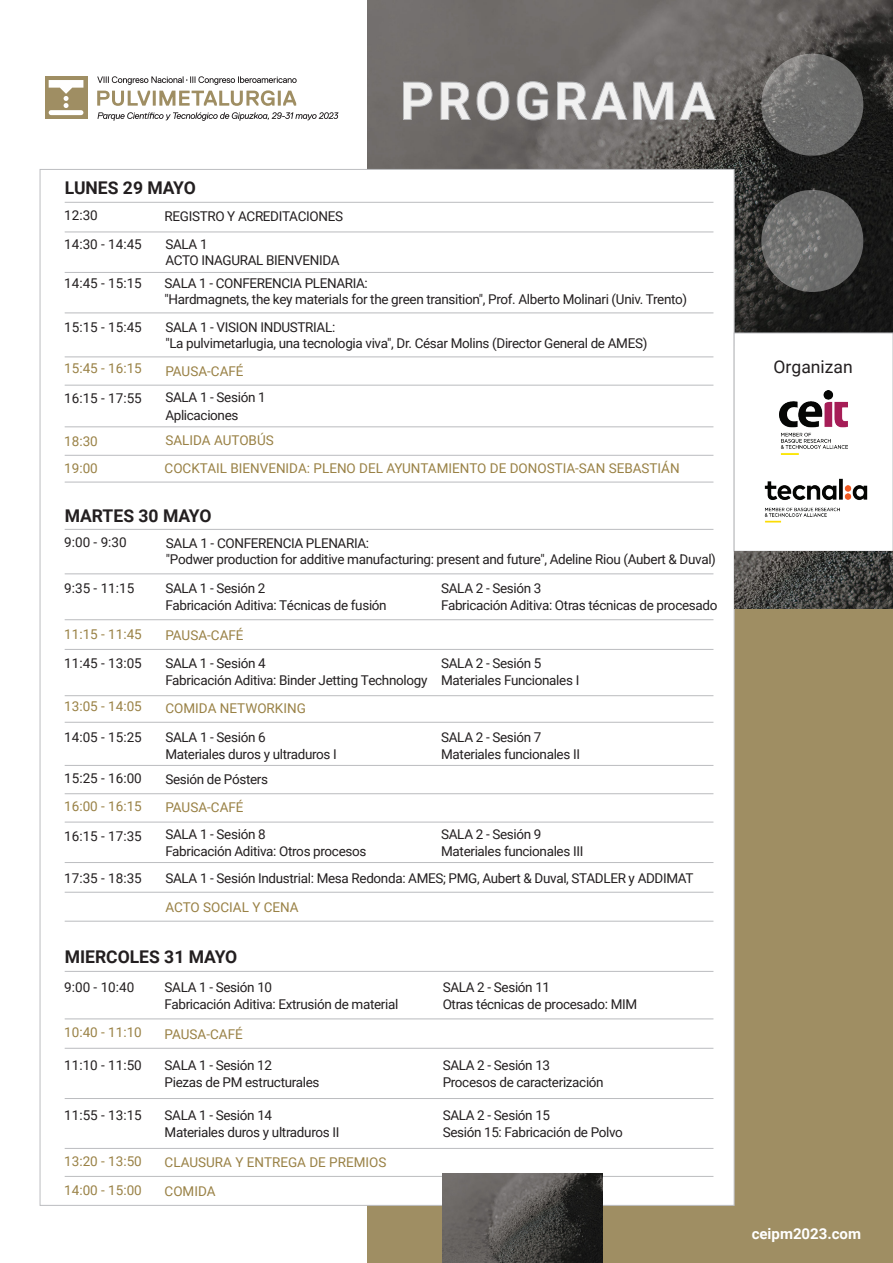
<style>
.page{position:relative;width:893px;height:1263px;background:#fff}
.page>*{position:absolute;margin:0;border:0;box-sizing:border-box;transform-origin:0 0}
.t1{font:700 52.5px "Roboto";letter-spacing:.07em;color:#fff}
.t2{font:700 17.55px "Roboto";color:#231f20}
.t3{font:17.55px "Roboto";color:#231f20}
.t4{font:700 15px "Roboto";color:#fff}
.t5{font:13.5px/17.5px "Roboto";letter-spacing:-.025em;color:#231f20}
.t6{font:13.5px/26.7px "Roboto";color:#998145}
</style>
<div class="page">
<div style="left:368px;top:0;width:525px;height:1263px;background:#9f8e63"></div>
<img style="left:368px;top:0;width:525px;height:333px">
<div style="left:40px;top:169px;width:694px;height:1036px;background:#fff;border:1px solid #bcbdc0"></div>
<hr style="left:65px;top:619px;width:648px;height:1px;background:#bcbdc0">
<hr style="left:65px;top:649px;width:648px;height:1px;background:#bcbdc0">
<hr style="left:65px;top:695px;width:648px;height:1px;background:#bcbdc0">
<hr style="left:65px;top:574px;width:648px;height:1px;background:#bcbdc0">
<hr style="left:65px;top:529px;width:648px;height:1px;background:#bcbdc0">
<hr style="left:65px;top:722px;width:648px;height:1px;background:#bcbdc0">
<hr style="left:65px;top:793px;width:648px;height:1px;background:#bcbdc0">
<hr style="left:65px;top:765px;width:648px;height:1px;background:#bcbdc0">
<hr style="left:65px;top:822px;width:648px;height:1px;background:#bcbdc0">
<hr style="left:65px;top:862px;width:648px;height:1px;background:#bcbdc0">
<hr style="left:65px;top:892px;width:648px;height:1px;background:#bcbdc0">
<hr style="left:65px;top:921px;width:648px;height:1px;background:#bcbdc0">
<hr style="left:65px;top:1019px;width:648px;height:1px;background:#bcbdc0">
<hr style="left:65px;top:971px;width:648px;height:1px;background:#bcbdc0">
<hr style="left:65px;top:1048px;width:648px;height:1px;background:#bcbdc0">
<hr style="left:65px;top:1098px;width:648px;height:1px;background:#bcbdc0">
<hr style="left:65px;top:1148px;width:648px;height:1px;background:#bcbdc0">
<hr style="left:65px;top:1176px;width:648px;height:1px;background:#bcbdc0">
<hr style="left:65px;top:272px;width:648px;height:1px;background:#bcbdc0">
<hr style="left:65px;top:313px;width:648px;height:1px;background:#bcbdc0">
<hr style="left:65px;top:232px;width:648px;height:1px;background:#bcbdc0">
<hr style="left:65px;top:202px;width:648px;height:1px;background:#bcbdc0">
<hr style="left:65px;top:357px;width:648px;height:1px;background:#bcbdc0">
<hr style="left:65px;top:427px;width:648px;height:1px;background:#bcbdc0">
<hr style="left:65px;top:385px;width:648px;height:1px;background:#bcbdc0">
<hr style="left:65px;top:455px;width:648px;height:1px;background:#bcbdc0">
<hr style="left:65px;top:482px;width:648px;height:1px;background:#bcbdc0">
<svg style="left:403px;top:82px;width:29px;height:38px"></svg>
<svg style="left:441px;top:82px;width:29px;height:38px"></svg>
<svg style="left:477px;top:81px;width:32px;height:39px"></svg>
<svg style="left:517px;top:81px;width:31px;height:39px"></svg>
<svg style="left:557px;top:82px;width:70px;height:38px;background:#7f7b7b"></svg>
<svg style="left:633px;top:82px;width:40px;height:38px;background:#807d7c"></svg>
<svg style="left:680px;top:82px;width:36px;height:38px"></svg>
<div style="left:45px;top:76px;width:42px;height:43px;background:#9f8e63"></div>
<div style="left:49px;top:110px;width:34px;height:5px;background:#fff;border-radius:2px"></div>
<svg style="left:49px;top:80px;width:34px;height:28px"></svg>
<svg style="left:97px;top:112px;width:241px;height:9px"></svg>
<svg style="left:97px;top:76px;width:200px;height:30px"></svg>
<svg style="left:761px;top:54px;width:102px;height:102px;background:#70706e"></svg>
<svg style="left:761px;top:190px;width:102px;height:102px;background:#6e6e6d"></svg>
<img style="left:443px;top:1173px;width:159px;height:90px">
<div style="left:734px;top:333px;width:159px;height:218px;background:#fff;border:1px solid #bcbdc0"></div>
<img style="left:779px;top:390px;width:68px;height:65px">
<img style="left:734px;top:455px;width:159px;height:91px">
<img style="left:734px;top:551px;width:159px;height:58px">
<p class="t2" style="left:65px;top:175px;width:133px">LUNES 29 MAYO</p>
<h1 class="t1" style="left:400px;top:64px;width:317px">PROGRAMA</h1>
<p class="t5" style="left:64px;top:206px;width:35px">12:30</p>
<p class="t5" style="left:64px;top:235px;width:79px">14:30 - 14:45</p>
<p class="t5" style="left:64px;top:274px;width:79px">14:45 - 15:15</p>
<p class="t5" style="left:64px;top:317px;width:79px">15:15 - 15:45</p>
<p class="t5" style="left:165px;top:202px;width:180px;line-height:27.5px">REGISTRO Y ACREDITACIONES<br>SALA 1</p>
<p class="t5" style="left:165px;top:248px;width:205px;line-height:23px">ACTO INAGURAL BIENVENIDA<br>SALA 1 - CONFERENCIA PLENARIA:</p>
<p class="t5" style="left:165px;top:285px;width:524px;line-height:27.6px">"Hardmagnets, the key materials for the green transition", Prof. Alberto Molinari (Univ. Trento)<br>SALA 1 - VISION INDUSTRIAL:</p>
<p class="t5" style="left:165px;top:334px;width:483px">"La pulvimetarlugia, una tecnologia viva", Dr. César Molins (Director General de AMES)</p>
<p class="t6" style="left:64px;top:354px;width:79px">15:45 - 16:15</p>
<p class="t6" style="left:165px;top:357px;width:80px">PAUSA-CAFÉ</p>
<p class="t5" style="left:165px;top:388px;width:102px">SALA 1 - Sesión 1<br>Aplicaciones</p>
<p class="t6" style="left:165px;top:454px;width:517px">COCKTAIL BIENVENIDA: PLENO DEL AYUNTAMIENTO DE DONOSTIA-SAN SEBASTIÁN</p>
<p class="t5" style="left:64px;top:388px;width:79px">16:15 - 17:55</p>
<p class="t6" style="left:64px;top:427px;width:35px">18:30<br>19:00</p>
<p class="t6" style="left:165px;top:427px;width:110px">SALIDA AUTOBÚS</p>
<p class="t2" style="left:65px;top:504px;width:148px">MARTES 30 MAYO</p>
<p class="t5" style="left:64px;top:533px;width:64px">9:00 - 9:30</p>
<p class="t5" style="left:166px;top:535px;width:552px;line-height:16.2px">SALA 1 - CONFERENCIA PLENARIA:<br>"Podwer production for additive manufacturing: present and future", Adeline Riou (Aubert &amp; Duval)</p>
<p class="t5" style="left:165px;top:579px;width:223px">SALA 1 - Sesión 2<br>Fabricación Aditiva: Técnicas de fusión</p>
<p class="t5" style="left:441px;top:579px;width:278px">SALA 2 - Sesión 3<br>Fabricación Aditiva: Otras técnicas de procesado</p>
<p class="t5" style="left:64px;top:579px;width:71px">9:35 - 11:15</p>
<p class="t6" style="left:64px;top:620px;width:79px">11:15 - 11:45</p>
<p class="t5" style="left:64px;top:654px;width:79px">11:45 - 13:05</p>
<p class="t6" style="left:165px;top:621px;width:80px">PAUSA-CAFÉ</p>
<p class="t5" style="left:165px;top:653px;width:264px">SALA 1 - Sesión 4<br>Fabricación Aditiva: Binder Jetting Technology</p>
<p class="t5" style="left:441px;top:653px;width:140px">SALA 2 - Sesión 5<br>Materiales Funcionales I</p>
<p class="t6" style="left:64px;top:693px;width:79px">13:05 - 14:05</p>
<p class="t6" style="left:165px;top:694px;width:142px">COMIDA NETWORKING</p>
<p class="t5" style="left:165px;top:728px;width:173px">SALA 1 - Sesión 6<br>Materiales duros y ultraduros I</p>
<p class="t5" style="left:441px;top:728px;width:140px">SALA 2 - Sesión 7<br>Materiales funcionales II</p>
<p class="t5" style="left:64px;top:769px;width:79px">15:25 - 16:00</p>
<p class="t5" style="left:165px;top:770px;width:104px">Sesión de Pósters</p>
<p class="t5" style="left:64px;top:728px;width:79px">14:05 - 15:25</p>
<p class="t6" style="left:64px;top:792px;width:79px">16:00 - 16:15</p>
<p class="t6" style="left:165px;top:794px;width:80px">PAUSA-CAFÉ</p>
<p class="t5" style="left:165px;top:825px;width:203px">SALA 1 - Sesión 8<br>Fabricación Aditiva: Otros procesos</p>
<p class="t5" style="left:441px;top:825px;width:144px">SALA 2 - Sesión 9<br>Materiales funcionales III</p>
<p class="t5" style="left:64px;top:827px;width:79px">16:15 - 17:35</p>
<p class="t5" style="left:64px;top:869px;width:79px">17:35 - 18:35</p>
<p class="t5" style="left:165px;top:868px;width:530px">SALA 1 - Sesión Industrial: Mesa Redonda: AMES; PMG, Aubert &amp; Duval, STADLER y ADDIMAT</p>
<p class="t6" style="left:165px;top:893px;width:135px">ACTO SOCIAL Y CENA</p>
<p class="t2" style="left:65px;top:944px;width:174px">MIERCOLES 31 MAYO</p>
<p class="t5" style="left:165px;top:977px;width:235px">SALA 1 - Sesión 10<br>Fabricación Aditiva: Extrusión de material</p>
<p class="t5" style="left:443px;top:977px;width:196px">SALA 2 - Sesión 11<br>Otras técnicas de procesado: MIM</p>
<p class="t5" style="left:64px;top:977px;width:71px">9:00 - 10:40</p>
<p class="t6" style="left:64px;top:1019px;width:79px">10:40 - 11:10</p>
<p class="t6" style="left:165px;top:1020px;width:80px">PAUSA-CAFÉ</p>
<p class="t5" style="left:165px;top:1056px;width:156px">SALA 1 - Sesión 12<br>Piezas de PM estructurales</p>
<p class="t5" style="left:443px;top:1056px;width:163px">SALA 2 - Sesión 13<br>Procesos de caracterización</p>
<p class="t5" style="left:64px;top:1056px;width:79px">11:10 - 11:50</p>
<p class="t5" style="left:165px;top:1105px;width:176px">SALA 1 - Sesión 14<br>Materiales duros y ultraduros II</p>
<p class="t5" style="left:443px;top:1105px;width:182px">SALA 2 - Sesión 15<br>Sesión 15: Fabricación de Polvo</p>
<p class="t5" style="left:64px;top:1105px;width:79px">11:55 - 13:15</p>
<p class="t6" style="left:64px;top:1147px;width:79px">13:20 - 13:50</p>
<p class="t6" style="left:165px;top:1148px;width:223px">CLAUSURA Y ENTREGA DE PREMIOS</p>
<p class="t6" style="left:64px;top:1176px;width:79px">14:00 - 15:00</p>
<p class="t6" style="left:165px;top:1178px;width:53px">COMIDA</p>
<p class="t3" style="left:773px;top:354px;width:81px">Organizan</p>
<p class="t4" style="left:752px;top:1223px;width:111px">ceipm2023.com</p>
</div>
